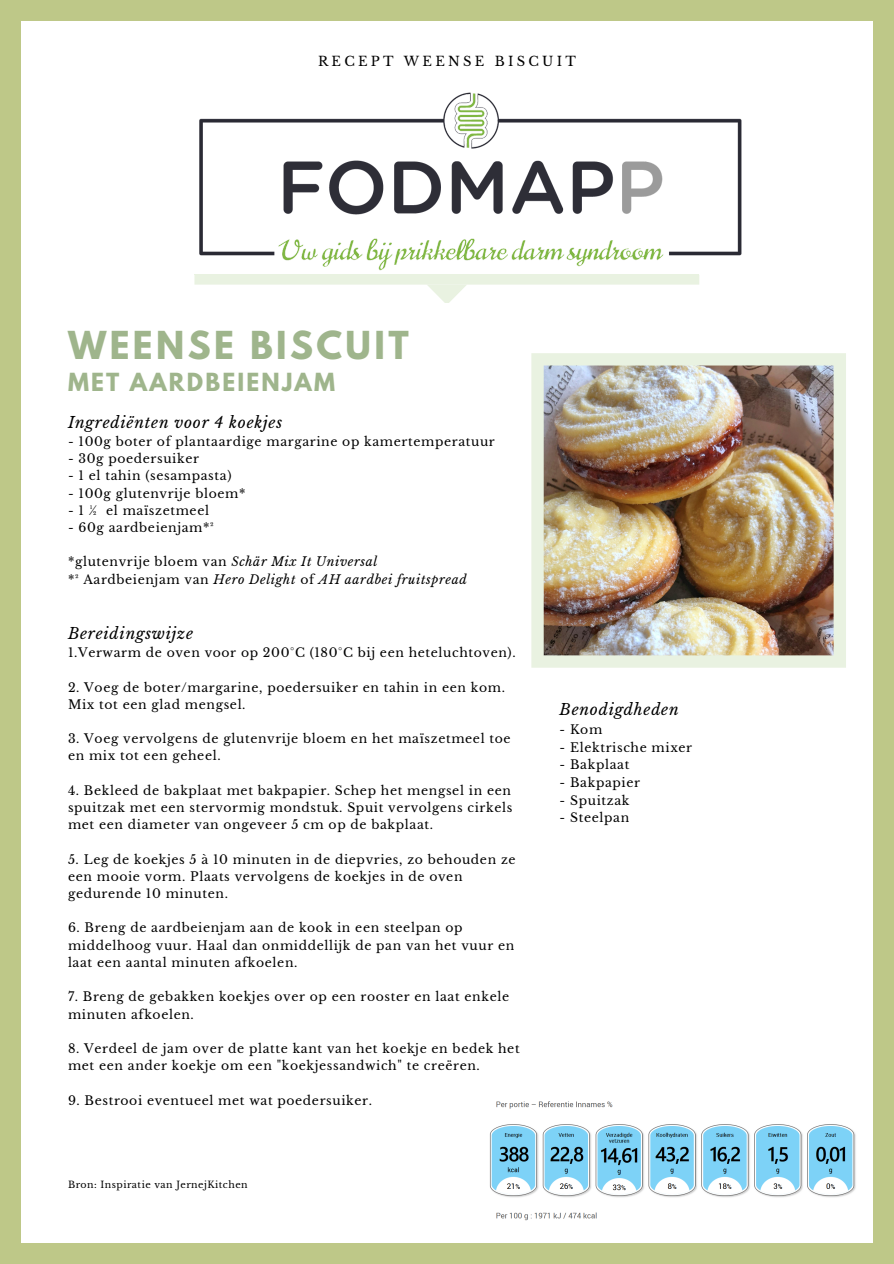
<style>
.page{position:relative;width:894px;height:1264px;background:#fff}
.page>*{position:absolute;margin:0;border:0;box-sizing:border-box;transform-origin:0 0}
.t1{font:700 34.2px "League Spartan";letter-spacing:.1em;color:#9fb58c}
.t2{font:700 22.05px "League Spartan";letter-spacing:.1em;color:#9fb58c}
.t3{font:italic 15.45px "Libre Baskerville";letter-spacing:.05em;color:#000}
.t4{font:13.05px "Libre Baskerville";letter-spacing:.25em;color:#000}
.t5{font:12.45px/17.2px "Libre Baskerville";letter-spacing:.05em;color:#000}
.t6{font:italic 12.45px "Libre Baskerville";letter-spacing:.05em;color:#000}
.t7{font:9.45px "Libre Baskerville";letter-spacing:.05em;color:#000}
.s1{font-style:italic}
.s2{font-style:normal}
</style>
<div class="page">
<div style="left:0;top:0;width:893px;height:1263px;background:#bec888"></div>
<div style="left:21px;top:22px;width:851px;height:1220px;background:#fff"></div>
<svg style="left:194px;top:275px;width:505px;height:28px"></svg>
<hr style="left:194px;top:274px;width:505px;height:1px;background:#e9f2e1">
<img style="left:199px;top:92px;width:543px;height:179px">
<img style="left:489px;top:1101px;width:367px;height:120px">
<img style="left:531px;top:353px;width:314px;height:314px">
<p class="t4" style="left:318px;top:53px;width:259px">RECEPT WEENSE BISCUIT</p>
<p class="t1" style="left:68px;top:328px;width:342px">WEENSE BISCUIT</p>
<p class="t2" style="left:68px;top:371px;width:268px">MET AARDBEIENJAM</p>
<p class="t3" style="left:68px;top:413px;width:216px">Ingrediënten voor 4 koekjes</p>
<p class="t5" style="left:68px;top:433px;width:428px">- 100g boter of plantaardige margarine op kamertemperatuur</p>
<p class="t5" style="left:68px;top:450px;width:132px">- 30g poedersuiker</p>
<p class="t5" style="left:68px;top:467px;width:165px">- 1 el tahin (sesampasta)</p>
<p class="t5" style="left:68px;top:484px;width:179px">- 100g glutenvrije bloem*</p>
<p class="t5" style="left:68px;top:501px;width:142px">- 1 ½ el maïszetmeel</p>
<p class="t5" style="left:68px;top:519px;width:147px">- 60g aardbeienjam*²</p>
<p class="t5" style="left:68px;top:553px;width:311px">*glutenvrije bloem van <span class="s1">Schär Mix It Universal</span></p>
<p class="t6" style="left:68px;top:571px;width:400px"><span class="s2">*² Aardbeienjam van</span> Hero Delight <span class="s2">of</span> AH aardbei fruitspread</p>
<p class="t3" style="left:68px;top:624px;width:126px">Bereidingswijze</p>
<p class="t5" style="left:68px;top:644px;width:449px">1.Verwarm de oven voor op 200°C (180°C bij een heteluchtoven).</p>
<p class="t5" style="left:68px;top:678px;width:438px">2. Voeg de boter/margarine, poedersuiker en tahin in een kom.<br>Mix tot een glad mengsel.</p>
<p class="t5" style="left:68px;top:730px;width:444px">3. Voeg vervolgens de glutenvrije bloem en het maïszetmeel toe en mix tot een geheel.</p>
<p class="t5" style="left:68px;top:781px;width:446px;text-align:justify">4. Bekleed de bakplaat met bakpapier. Schep het mengsel in een spuitzak met een stervormig mondstuk. Spuit vervolgens cirkels met een diameter van ongeveer 5 cm op de bakplaat.</p>
<p class="t5" style="left:68px;top:850px;width:449px">5. Leg de koekjes 5 à 10 minuten in de diepvries, zo behouden ze een mooie vorm. Plaats vervolgens de koekjes in de oven gedurende 10 minuten.</p>
<p class="t5" style="left:68px;top:919px;width:448px">6. Breng de aardbeienjam aan de kook in een steelpan op middelhoog vuur. Haal dan onmiddellijk de pan van het vuur en laat een aantal minuten afkoelen.</p>
<p class="t5" style="left:68px;top:988px;width:442px">7. Breng de gebakken koekjes over op een rooster en laat enkele minuten afkoelen.</p>
<p class="t5" style="left:68px;top:1039px;width:453px">8. Verdeel de jam over de platte kant van het koekje en bedek het met een ander koekje om een "koekjessandwich" te creëren.</p>
<p class="t5" style="left:68px;top:1091px;width:305px">9. Bestrooi eventueel met wat poedersuiker.</p>
<p class="t7" style="left:68px;top:1179px;width:181px">Bron: Inspiratie van JernejKitchen</p>
<p class="t3" style="left:559px;top:699px;width:121px">Benodigdheden</p>
<p class="t5" style="left:559px;top:721px;width:44px"><span class="s1">-</span> Kom</p>
<p class="t5" style="left:559px;top:738px;width:134px">- Elektrische mixer</p>
<p class="t5" style="left:559px;top:756px;width:71px">- Bakplaat</p>
<p class="t5" style="left:559px;top:774px;width:82px">- Bakpapier</p>
<p class="t5" style="left:559px;top:791px;width:71px">- Spuitzak</p>
<p class="t5" style="left:559px;top:809px;width:71px">- Steelpan</p>
</div>
